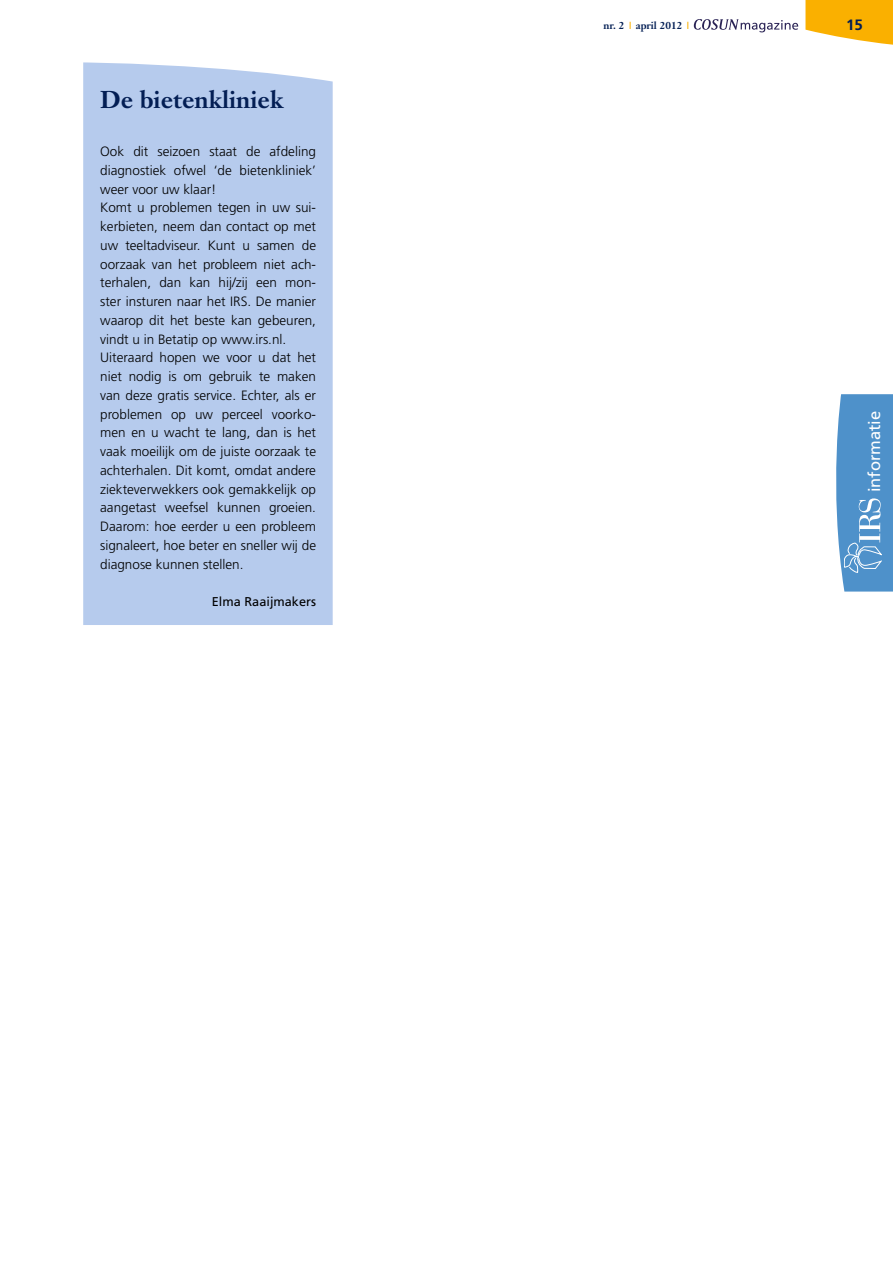
<style>
.page{position:relative;width:893px;height:1263px;background:#fff}
.page>*{position:absolute;margin:0;border:0;box-sizing:border-box;transform-origin:0 0}
.kader_kop{font:700 24px "Janson Text";color:#031e54}
.t1{font:16.5px "Frutiger LT Std";color:#fff}
.t2{font:700 15px "Frutiger LT Std";color:#031e54}
.bodytxt{font:300 13.5px/18.8px "Frutiger LT Std";color:#000;text-align:justify}
.body_naam{font:12.75px "Frutiger LT Std";color:#000}
.t3{font:700 10.2px "Janson Text";color:#031e54}
.s1{color:#fab000}
</style>
<div class="page">
<svg style="left:805px;top:0;width:88px;height:45px;background:#fabc28"></svg>
<svg style="left:694px;top:19px;width:104px;height:13px"></svg>
<svg style="left:836px;top:394px;width:57px;height:198px;background:#5e9bce"></svg>
<div style="left:83px;top:62px;width:250px;height:563px;background:#b6cbed"></div>
<p class="kader_kop" style="left:100px;top:84px;width:185px">De bietenkliniek</p>
<p class="bodytxt" style="left:100px;top:142px;width:217px">Ook dit seizoen staat de afdeling diagnostiek ofwel ‘de bietenkliniek’ weer voor uw klaar!</p>
<p class="bodytxt" style="left:100px;top:199px;width:217px">Komt u problemen tegen in uw sui&shy;kerbieten, neem dan contact op met uw teeltadviseur. Kunt u samen de oorzaak van het probleem niet ach&shy;terhalen, dan kan hij/zij een mon&shy;ster insturen naar het IRS. De manier waarop dit het beste kan gebeuren, vindt u in Betatip op www.irs.nl.</p>
<p class="bodytxt" style="left:100px;top:349px;width:217px">Uiteraard hopen we voor u dat het niet nodig is om gebruik te maken van deze gratis service. Echter, als er problemen op uw perceel voorko&shy;men en u wacht te lang, dan is het vaak moeilijk om de juiste oorzaak te achterhalen. Dit komt, omdat andere ziekteverwekkers ook gemakkelijk op aangetast weefsel kunnen groeien.<br>Daarom: hoe eerder u een probleem signaleert, hoe beter en sneller wij de diagnose kunnen stellen.</p>
<p class="body_naam" style="left:212px;top:594px;width:106px">Elma Raaijmakers</p>
<p class="t3" style="left:603px;top:19px;width:89px">nr. 2 <span class="s1">|</span> april 2012 <span class="s1">|</span></p>
<p class="t2" style="left:846px;top:16px;width:18px">15</p>
<p class="t1" style="left:865px;top:492px;width:83px;rotate:-90deg">informatie</p>
</div>
